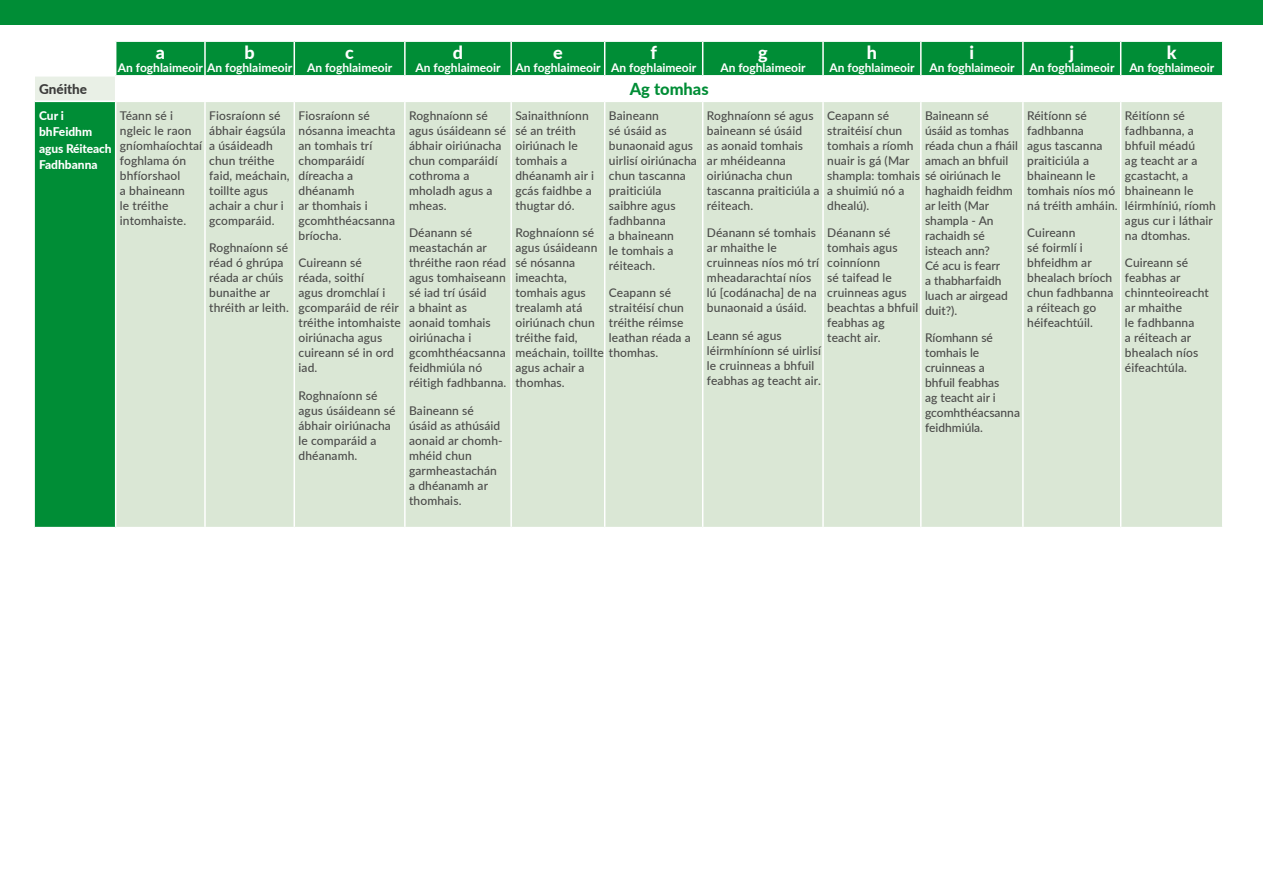
<style>
.page{position:relative;width:1263px;height:893px;background:#fff}
.page>*{position:absolute;margin:0;border:0;box-sizing:border-box;transform-origin:0 0}
.t1{font:800 18px "Lato";color:#fff}
.t2{font:800 16.5px "Lato";color:#008d36}
.t3{font:800 13.5px "Lato";color:#3c3c3b}
.t4{font:500 12px/15px "Lato";letter-spacing:.01em;color:#4a4a49}
.t5{font:700 12px "Lato";color:#fff}
.t6{font:800 12px/16.5px "Lato";letter-spacing:-.005em;color:#fff}
</style>
<div class="page">
<div style="left:0;top:0;width:1263px;height:25px;background:#008d36"></div>
<div style="left:35px;top:42px;width:1187px;height:485px;background:#008d36"></div>
<div style="left:35px;top:76px;width:81px;height:25px;background:#e9f0e6"></div>
<div style="left:116px;top:76px;width:1107px;height:25px;background:#fff"></div>
<div style="left:116px;top:102px;width:1106px;height:425px;background:#dae7d5"></div>
<hr style="left:1120px;top:42px;width:1px;height:33px;background:#fff">
<hr style="left:35px;top:75px;width:81px;height:2px;background:#fff">
<hr style="left:116px;top:75px;width:89px;height:2px;background:#fff">
<hr style="left:205px;top:75px;width:89px;height:2px;background:#fff">
<hr style="left:294px;top:75px;width:111px;height:2px;background:#fff">
<hr style="left:405px;top:75px;width:106px;height:2px;background:#fff">
<hr style="left:511px;top:75px;width:94px;height:2px;background:#fff">
<hr style="left:605px;top:75px;width:98px;height:2px;background:#fff">
<hr style="left:703px;top:75px;width:120px;height:2px;background:#fff">
<hr style="left:823px;top:75px;width:98px;height:2px;background:#fff">
<hr style="left:921px;top:75px;width:102px;height:2px;background:#fff">
<hr style="left:1023px;top:75px;width:98px;height:2px;background:#fff">
<hr style="left:1121px;top:75px;width:102px;height:2px;background:#fff">
<hr style="left:35px;top:101px;width:81px;height:1px;background:#fff">
<hr style="left:116px;top:101px;width:89px;height:1px;background:#fff">
<hr style="left:1022px;top:102px;width:2px;height:425px;background:#fff">
<hr style="left:115px;top:42px;width:1px;height:33px;background:#fff">
<hr style="left:204px;top:42px;width:2px;height:33px;background:#fff">
<hr style="left:294px;top:42px;width:1px;height:33px;background:#fff">
<hr style="left:404px;top:42px;width:2px;height:33px;background:#fff">
<hr style="left:510px;top:42px;width:2px;height:33px;background:#fff">
<hr style="left:604px;top:42px;width:1px;height:33px;background:#fff">
<hr style="left:702px;top:42px;width:1px;height:33px;background:#fff">
<hr style="left:822px;top:42px;width:2px;height:33px;background:#fff">
<hr style="left:920px;top:42px;width:1px;height:33px;background:#fff">
<hr style="left:1022px;top:42px;width:2px;height:33px;background:#fff">
<svg style="left:115px;top:77px;width:1px;height:24px"></svg>
<hr style="left:115px;top:102px;width:1px;height:425px;background:#fff">
<hr style="left:204px;top:102px;width:2px;height:425px;background:#fff">
<hr style="left:294px;top:102px;width:1px;height:425px;background:#fff">
<hr style="left:404px;top:102px;width:2px;height:425px;background:#fff">
<hr style="left:510px;top:102px;width:2px;height:425px;background:#fff">
<hr style="left:604px;top:102px;width:1px;height:425px;background:#fff">
<hr style="left:702px;top:102px;width:1px;height:425px;background:#fff">
<hr style="left:822px;top:102px;width:2px;height:425px;background:#fff">
<hr style="left:920px;top:102px;width:1px;height:425px;background:#fff">
<hr style="left:1120px;top:102px;width:1px;height:425px;background:#fff">
<hr style="left:205px;top:101px;width:89px;height:1px;background:#fff">
<hr style="left:294px;top:101px;width:111px;height:1px;background:#fff">
<hr style="left:405px;top:101px;width:106px;height:1px;background:#fff">
<hr style="left:511px;top:101px;width:94px;height:1px;background:#fff">
<hr style="left:605px;top:101px;width:98px;height:1px;background:#fff">
<hr style="left:703px;top:101px;width:120px;height:1px;background:#fff">
<hr style="left:823px;top:101px;width:98px;height:1px;background:#fff">
<hr style="left:921px;top:101px;width:102px;height:1px;background:#fff">
<hr style="left:1023px;top:101px;width:98px;height:1px;background:#fff">
<hr style="left:1121px;top:101px;width:102px;height:1px;background:#fff">
<h1 class="t1" style="left:244px;top:39px;width:12px">b</h1>
<h1 class="t1" style="left:345px;top:39px;width:10px">c</h1>
<p class="t5" style="left:307px;top:59px;width:87px">An foghlaimeoir</p>
<h1 class="t1" style="left:156px;top:39px;width:11px">a</h1>
<p class="t5" style="left:118px;top:59px;width:176px">An foghlaimeoir An foghlaimeoir</p>
<h1 class="t1" style="left:453px;top:39px;width:12px">d</h1>
<p class="t5" style="left:416px;top:59px;width:87px">An foghlaimeoir</p>
<h1 class="t1" style="left:553px;top:39px;width:11px">e</h1>
<p class="t5" style="left:515px;top:59px;width:87px">An foghlaimeoir</p>
<h1 class="t1" style="left:650px;top:39px;width:8px">f</h1>
<p class="t5" style="left:611px;top:59px;width:87px">An foghlaimeoir</p>
<h1 class="t1" style="left:758px;top:39px;width:11px">g</h1>
<p class="t5" style="left:720px;top:59px;width:87px">An foghlaimeoir</p>
<h1 class="t1" style="left:867px;top:39px;width:12px">h</h1>
<p class="t5" style="left:829px;top:59px;width:87px">An foghlaimeoir</p>
<h1 class="t1" style="left:969px;top:39px;width:6px">i</h1>
<p class="t5" style="left:929px;top:59px;width:87px">An foghlaimeoir</p>
<p class="t3" style="left:39px;top:79px;width:50px">Gnéithe</p>
<h2 class="t2" style="left:630px;top:77px;width:80px">Ag tomhas</h2>
<p class="t6" style="left:39px;top:106px;width:74px">Cur i bhFeidhm agus Réiteach<br>Fadhbanna</p>
<p class="t4" style="left:120px;top:107px;width:84px">Téann sé i ngleic le raon gníomhaíochtaí foghlama ón bhfíorshaol<br>a bhaineann<br>le tréithe intomhaiste.</p>
<p class="t4" style="left:209px;top:107px;width:82px">Fiosraíonn sé ábhair éagsúla a úsáideadh chun tréithe faid, meáchain, toillte agus achair a chur i gcomparáid.</p>
<p class="t4" style="left:209px;top:240px;width:81px">Roghnaíonn sé réad ó ghrúpa réada ar chúis bunaithe ar thréith ar leith.</p>
<p class="t4" style="left:409px;top:107px;width:99px">Roghnaíonn sé agus úsáideann sé ábhair oiriúnacha chun comparáidí cothroma a mholadh agus a mheas.</p>
<p class="t4" style="left:409px;top:225px;width:99px">Déanann sé meastachán ar thréithe raon réad agus tomhaiseann sé iad trí úsáid<br>a bhaint as<br>aonaid tomhais oiriúnacha i gcomhthéacsanna feidhmiúla nó réitigh fadhbanna.</p>
<p class="t4" style="left:409px;top:403px;width:95px">Baineann sé úsáid as athúsáid aonaid ar chomh&shy;mhéid chun garmheastachán a dhéanamh ar thomhais.</p>
<p class="t4" style="left:515px;top:107px;width:80px">Sainaithníonn sé an tréith oiriúnach le tomhais a dhéanamh air i gcás faidhbe a thugtar dó.</p>
<p class="t4" style="left:515px;top:225px;width:144px">Roghnaíonn sé<br>agus úsáideann<br>sé nósanna<br>imeachta,<br>tomhais agus<br>trealamh atá<br>oiriúnach chun<br>tréithe faid,<br>meáchain, toillte thomhas. agus achair a<br>thomhas.</p>
<p class="t4" style="left:707px;top:107px;width:114px">Roghnaíonn sé agus baineann sé úsáid<br>as aonaid tomhais<br>ar mhéideanna oiriúnacha chun tascanna praiticiúla a réiteach.</p>
<p class="t4" style="left:707px;top:225px;width:114px">Déanann sé tomhais ar mhaithe le cruinneas níos mó trí mheadarachtaí níos lú [codánacha] de na bunaonaid a úsáid.</p>
<p class="t4" style="left:707px;top:328px;width:116px">Leann sé agus léirmhíníonn sé uirlisí le cruinneas a bhfuil feabhas ag teacht air.</p>
<p class="t4" style="left:299px;top:107px;width:98px">Fiosraíonn sé nósanna imeachta an tomhais trí chomparáidí díreacha a dhéanamh<br>ar thomhais i gcomhthéacsanna bríocha.</p>
<p class="t4" style="left:299px;top:255px;width:104px">Cuireann sé<br>réada, soithí<br>agus dromchlaí i gcomparáid de réir tréithe intomhaiste oiriúnacha agus cuireann sé in ord iad.</p>
<p class="t4" style="left:299px;top:388px;width:99px">Roghnaíonn sé agus úsáideann sé ábhair oiriúnacha le comparáid a dhéanamh.</p>
<p class="t4" style="left:609px;top:107px;width:89px">Baineann<br>sé úsáid as bunaonaid agus uirlisí oiriúnacha chun tascanna praiticiúla saibhre agus fadhbanna<br>a bhaineann<br>le tomhais a réiteach.</p>
<p class="t4" style="left:609px;top:285px;width:83px">Ceapann sé straitéisí chun tréithe réimse leathan réada a</p>
<p class="t4" style="left:925px;top:107px;width:94px">Baineann sé úsáid as tomhas réada chun a fháil amach an bhfuil</p>
<p class="t4" style="left:925px;top:182px;width:89px">haghaidh feidhm ar leith (Mar shampla - An rachaidh sé isteach ann?<br>Cé acu is fearr<br>a thabharfaidh luach ar airgead duit?).</p>
<p class="t4" style="left:925px;top:330px;width:96px">Ríomhann sé tomhais le cruinneas a<br>bhfuil feabhas<br>ag teacht air i gcomhthéacsanna feidhmiúla.</p>
<p class="t4" style="left:827px;top:107px;width:175px">Ceapann sé<br>straitéisí chun<br>tomhais a ríomh<br>nuair is gá (Mar<br>shampla: tomhais sé oiriúnach le a shuimiú nó a<br>dhealú).</p>
<p class="t4" style="left:827px;top:225px;width:93px">Déanann sé tomhais agus coinníonn<br>sé taifead le cruinneas agus beachtas a bhfuil feabhas ag teacht air.</p>
<h1 class="t1" style="left:1069px;top:39px;width:6px">j</h1>
<p class="t5" style="left:1029px;top:59px;width:87px">An foghlaimeoir</p>
<p class="t4" style="left:1027px;top:107px;width:92px">Réitíonn sé fadhbanna<br>agus tascanna praiticiúla a bhaineann le tomhais níos mó ná tréith amháin.</p>
<p class="t4" style="left:1027px;top:225px;width:88px">Cuireann<br>sé foirmlí i bhfeidhm ar bhealach bríoch chun fadhbanna a réiteach go héifeachtúil.</p>
<h1 class="t1" style="left:1167px;top:39px;width:11px">k</h1>
<p class="t5" style="left:1129px;top:59px;width:87px">An foghlaimeoir</p>
<p class="t4" style="left:1125px;top:107px;width:92px">Réitíonn sé fadhbanna, a bhfuil méadú<br>ag teacht ar a gcastacht, a bhaineann le léirmhíniú, ríomh agus cur i láthair na dtomhas.</p>
<p class="t4" style="left:1125px;top:255px;width:85px">Cuireann sé feabhas ar chinnteoireacht ar mhaithe<br>le fadhbanna<br>a réiteach ar bhealach níos éifeachtúla.</p>
</div>
